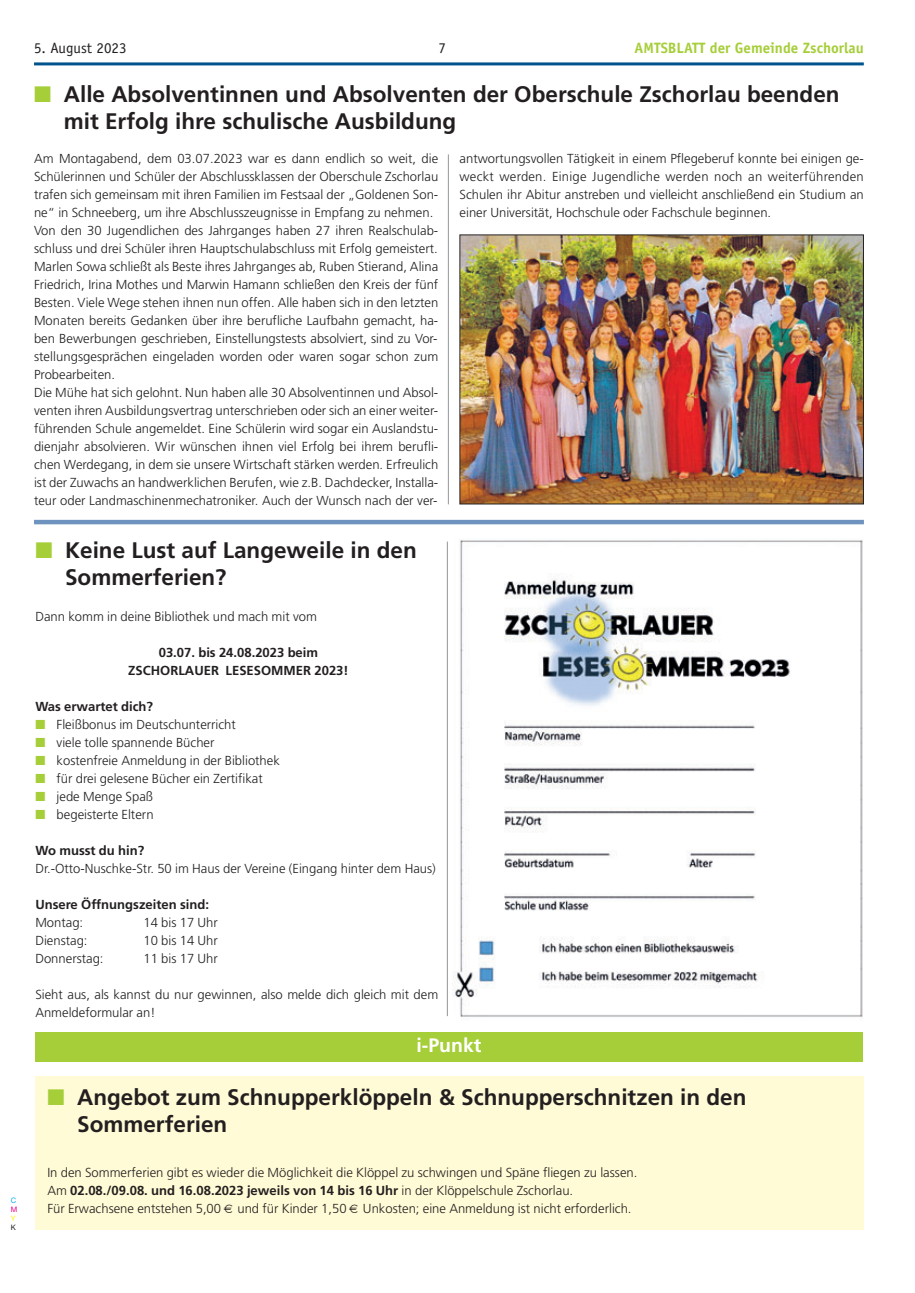
<style>
.page{position:relative;width:915px;height:1293px;background:#fff}
.page>*{position:absolute;margin:0;border:0;box-sizing:border-box;transform-origin:0 0}
.t1{font:700 22.5px/26.8px "Frutiger";color:#231f20}
.t2{font:700 19.5px "Frutiger";color:#fff}
.t3{font:700 15px "Officina Sans";color:#a6ce39}
.t4{font:15px "Officina Sans";color:#231f20}
.t5{font:300 13.05px/18px "Frutiger";color:#231f20}
.t6{font:700 13.05px/18px "Frutiger";color:#231f20;text-align:center}
.t7{font:7.5px "Helvetica Neue";color:#00aeef}
.t8{font:7.5px "Helvetica Neue";color:#ed028c}
.t9{font:7.5px "Helvetica Neue";color:#fff101}
.t10{font:7.5px "Helvetica Neue";color:#231f20}
.s1{color:#a6ce39}
.s2{font-weight:700}
</style>
<div class="page">
<hr style="left:34px;top:62px;width:829px;height:3px;background:#00548e">
<img style="left:452px;top:540px;width:410px;height:478px">
<hr style="left:448px;top:154px;width:1px;height:350px;background:#939598">
<img style="left:461px;top:236px;width:400px;height:266px">
<hr style="left:34px;top:520px;width:829px;height:4px;background:#6d93be">
<div style="left:35px;top:1031px;width:827px;height:30px;background:#a6ce39"></div>
<div style="left:35px;top:1076px;width:828px;height:153px;background:#fffbd6"></div>
<hr style="left:447px;top:541px;width:1px;height:475px;background:#939598">
<p class="t7" style="left:11px;top:1197px;width:7px">C</p>
<p class="t8" style="left:11px;top:1206px;width:8px">M</p>
<p class="t9" style="left:11px;top:1215px;width:6px">Y</p>
<p class="t10" style="left:11px;top:1224px;width:7px">K</p>
<p class="t4" style="left:34px;top:43px;width:94px">5. August 2023</p>
<p class="t4" style="left:438px;top:43px;width:9px">7</p>
<p class="t3" style="left:634px;top:43px;width:231px">AMTSBLATT der Gemeinde Zschorlau</p>
<h1 class="t1" style="left:64px;top:83px;width:777px;text-indent:-30px"><span class="s1">■</span> Alle Absolventinnen und Absolventen der Oberschule Zschorlau beenden mit Erfolg ihre schulische Ausbildung</h1>
<p class="t5" style="left:34px;top:150px;width:405px">Am Montagabend, dem 03.07.2023 war es dann endlich so weit, die Schülerinnen und Schüler der Abschlussklassen der Oberschule Zschorlau trafen sich gemeinsam mit ihren Familien im Festsaal der „Goldenen Son&shy;ne“ in Schneeberg, um ihre Abschlusszeugnisse in Empfang zu nehmen.<br>Von den 30 Jugendlichen des Jahrganges haben 27 ihren Realschulab&shy;schluss und drei Schüler ihren Hauptschulabschluss mit Erfolg gemeistert.<br>Marlen Sowa schließt als Beste ihres Jahrganges ab, Ruben Stierand, Alina Friedrich, Irina Mothes und Marwin Hamann schließen den Kreis der fünf Besten. Viele Wege stehen ihnen nun offen. Alle haben sich in den letzten Monaten bereits Gedanken über ihre berufliche Laufbahn gemacht, ha&shy;ben Bewerbungen geschrieben, Einstellungstests absolviert, sind zu Vor&shy;stellungsgesprächen eingeladen worden oder waren sogar schon zum Probearbeiten.<br>Die Mühe hat sich gelohnt. Nun haben alle 30 Absolventinnen und Absol&shy;venten ihren Ausbildungsvertrag unterschrieben oder sich an einer weiter&shy;führenden Schule angemeldet. Eine Schülerin wird sogar ein Auslandstu&shy;dienjahr absolvieren. Wir wünschen ihnen viel Erfolg bei ihrem berufli&shy;chen Werdegang, in dem sie unsere Wirtschaft stärken werden. Erfreulich ist der Zuwachs an handwerklichen Berufen, wie z.B. Dachdecker, Installa&shy;teur oder Landmaschinenmechatroniker. Auch der Wunsch nach der ver-</p>
<p class="t5" style="left:459px;top:150px;width:405px;text-align:justify">antwortungsvollen Tätigkeit in einem Pflegeberuf konnte bei einigen ge&shy;weckt werden. Einige Jugendliche werden noch an weiterführenden Schulen ihr Abitur anstreben und vielleicht anschließend ein Studium an einer Universität, Hochschule oder Fachschule beginnen.</p>
<h1 class="t1" style="left:65px;top:539px;width:353px;text-indent:-30px"><span class="s1">■</span> Keine Lust auf Langeweile in den<br>Sommerferien?</h1>
<p class="t5" style="left:35px;top:608px;width:283px">Dann komm in deine Bibliothek und mach mit vom</p>
<p class="t6" style="left:128px;top:644px;width:222px">03.07. bis 24.08.2023 beim<br>ZSCHORLAUER LESESOMMER 2023!</p>
<p class="t6" style="left:35px;top:698px;width:119px">Was erwartet dich?</p>
<p class="t5" style="left:35px;top:716px;width:202px"><span class="s1">■</span> Fleißbonus im Deutschunterricht</p>
<p class="t5" style="left:35px;top:734px;width:180px"><span class="s1">■</span> viele tolle spannende Bücher</p>
<p class="t5" style="left:35px;top:752px;width:246px"><span class="s1">■</span> kostenfreie Anmeldung in der Bibliothek</p>
<p class="t5" style="left:35px;top:770px;width:229px"><span class="s1">■</span> für drei gelesene Bücher ein Zertifikat</p>
<p class="t5" style="left:35px;top:788px;width:119px"><span class="s1">■</span> jede Menge Spaß</p>
<p class="t5" style="left:35px;top:806px;width:120px"><span class="s1">■</span> begeisterte Eltern</p>
<p class="t6" style="left:35px;top:842px;width:110px">Wo musst du hin?</p>
<p class="t5" style="left:35px;top:860px;width:402px">Dr.-Otto-Nuschke-Str. 50 im Haus der Vereine (Eingang hinter dem Haus)</p>
<p class="t6" style="left:35px;top:896px;width:175px">Unsere Öffnungszeiten sind:</p>
<p class="t5" style="left:35px;top:914px;width:49px">Montag:</p>
<p class="t5" style="left:143px;top:914px;width:76px">14 bis 17 Uhr</p>
<p class="t5" style="left:35px;top:932px;width:54px">Dienstag:</p>
<p class="t5" style="left:143px;top:932px;width:76px">10 bis 14 Uhr</p>
<p class="t5" style="left:35px;top:950px;width:70px">Donnerstag:</p>
<p class="t5" style="left:143px;top:950px;width:76px">11 bis 17 Uhr</p>
<p class="t5" style="left:35px;top:986px;width:404px">Sieht aus, als kannst du nur gewinnen, also melde dich gleich mit dem<br>Anmeldeformular an!</p>
<h2 class="t2" style="left:416px;top:1037px;width:67px">i-Punkt</h2>
<h1 class="t1" style="left:77px;top:1085px;width:670px;text-indent:-30px"><span class="s1">■</span> Angebot zum Schnupperklöppeln &amp; Schnupperschnitzen in den<br>Sommerferien</h1>
<p class="t5" style="left:47px;top:1164px;width:591px">In den Sommerferien gibt es wieder die Möglichkeit die Klöppel zu schwingen und Späne fliegen zu lassen.<br>Am <span class="s2">02.08./09.08. und 16.08.2023 jeweils von 14 bis 16 Uhr</span> in der Klöppelschule Zschorlau.<br>Für Erwachsene entstehen 5,00 und für Kinder 1,50 Unkosten; eine Anmeldung ist nicht erforderlich.</p>
</div>
